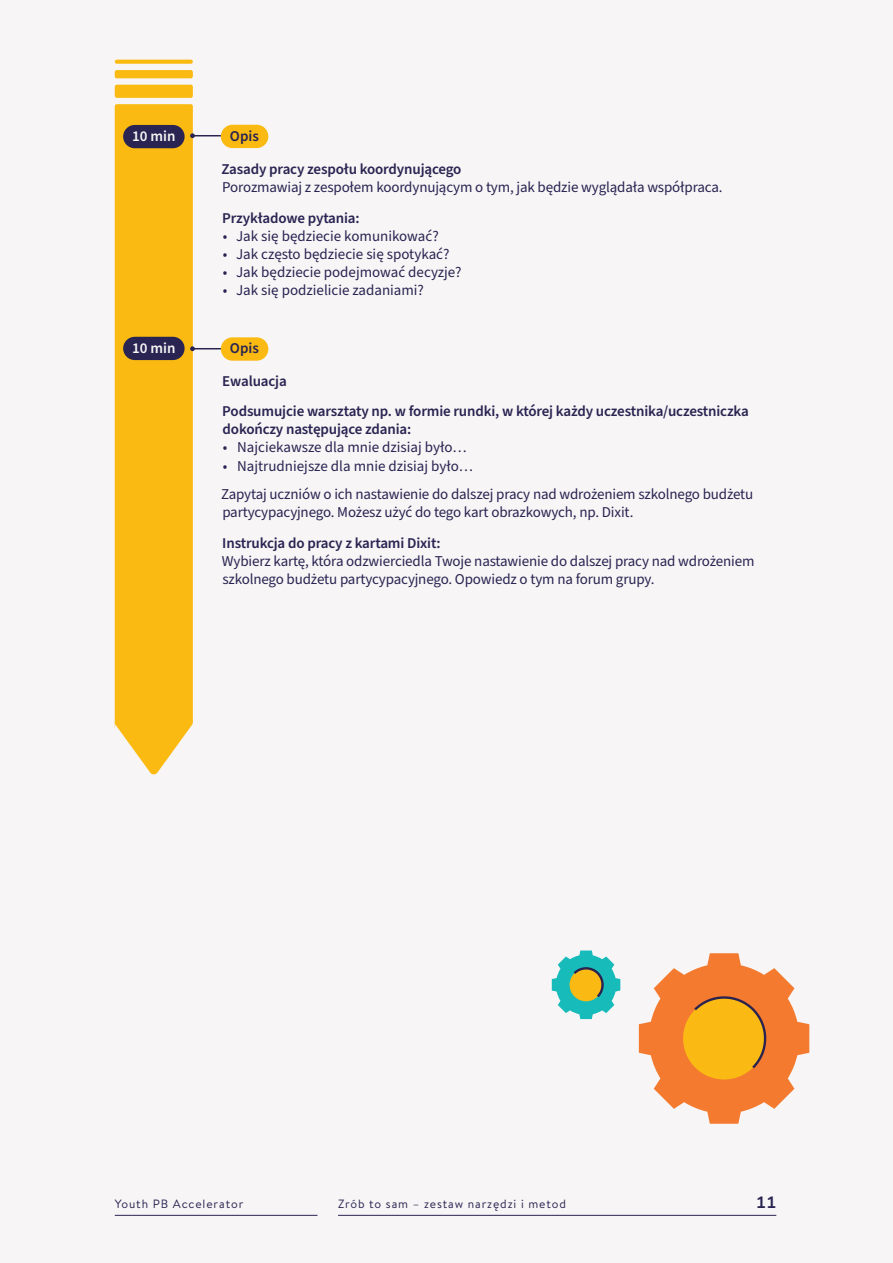
<style>
.page{position:relative;width:893px;height:1263px;background:#f7f5f5}
.page>*{position:absolute;margin:0;border:0;box-sizing:border-box;transform-origin:0 0}
.t1{font:700 16.5px "Brandon Text";color:#292452}
.WYKRES_TREŚĆ{font:15px/18px "Source Sans Pro";letter-spacing:-.01em;color:#292452}
.WYKRES_SEMIBOLD{font:600 15px/18px "Source Sans Pro";letter-spacing:-.01em;color:#292452}
.WYKRES_TREŚĆ_ODSTĘP{font:15px/18px "Source Sans Pro";letter-spacing:-.01em;color:#292452}
.CZAS{font:600 15px "Source Sans Pro";color:#f7f5f5}
.DESCRIPTION{font:600 15px "Source Sans Pro";color:#292452}
.t2{font:12px "Brandon Text";letter-spacing:.075em;color:#292452}
</style>
<div class="page">
<div style="left:115px;top:85px;width:78px;height:13px;background:#faba12;border-radius:2px"></div>
<div style="left:115px;top:70px;width:78px;height:8px;background:#faba12;border-radius:2px"></div>
<svg style="left:115px;top:60px;width:78px;height:4px"></svg>
<div style="left:115px;top:104px;width:78px;height:671px;background:#faba12"></div>
<hr style="left:192px;top:135px;width:66px;height:1px;background:#292452">
<svg style="left:190px;top:133px;width:5px;height:5px"></svg>
<hr style="left:192px;top:348px;width:66px;height:1px;background:#292452">
<svg style="left:190px;top:346px;width:5px;height:5px"></svg>
<hr style="left:338px;top:1215px;width:438px;height:1px;background:#292452">
<hr style="left:115px;top:1215px;width:202px;height:1px;background:#292452">
<div style="left:221px;top:125px;width:47px;height:23px;background:#faba12;border-radius:12px"></div>
<div style="left:221px;top:337px;width:47px;height:24px;background:#faba12;border-radius:12px"></div>
<div style="left:123px;top:125px;width:62px;height:23px;background:#292452;border-radius:12px"></div>
<div style="left:123px;top:337px;width:62px;height:23px;background:#292452;border-radius:12px"></div>
<svg style="left:639px;top:953px;width:170px;height:171px"></svg>
<svg style="left:552px;top:950px;width:69px;height:70px"></svg>
<p class="CZAS" style="left:132px;top:126px;width:45px">10 min</p>
<p class="CZAS" style="left:132px;top:338px;width:45px">10 min</p>
<p class="DESCRIPTION" style="left:230px;top:126px;width:31px">Opis</p>
<p class="WYKRES_SEMIBOLD" style="left:222px;top:160px;width:241px">Zasady pracy zespołu koordynującego</p>
<p class="WYKRES_TREŚĆ" style="left:222px;top:178px;width:502px">Porozmawiaj z zespołem koordynującym o tym, jak będzie wyglądała współpraca.</p>
<p class="WYKRES_SEMIBOLD" style="left:222px;top:209px;width:139px">Przykładowe pytania:</p>
<p class="WYKRES_TREŚĆ" style="left:223px;top:227px;width:217px">• Jak się będziecie komunikować?</p>
<p class="WYKRES_TREŚĆ" style="left:223px;top:245px;width:228px">• Jak często będziecie się spotykać?</p>
<p class="WYKRES_TREŚĆ" style="left:223px;top:263px;width:240px">• Jak będziecie podejmować decyzje?</p>
<p class="WYKRES_TREŚĆ" style="left:223px;top:281px;width:203px">• Jak się podzielicie zadaniami?</p>
<p class="DESCRIPTION" style="left:230px;top:338px;width:31px">Opis</p>
<p class="WYKRES_SEMIBOLD" style="left:222px;top:373px;width:66px">Ewaluacja</p>
<p class="WYKRES_SEMIBOLD" style="left:222px;top:403px;width:528px">Podsumujcie warsztaty np. w formie rundki, w której każdy uczestnika/uczestniczka dokończy następujące zdania:</p>
<p class="WYKRES_TREŚĆ" style="left:223px;top:439px;width:245px">• Najciekawsze dla mnie dzisiaj było…</p>
<p class="WYKRES_TREŚĆ" style="left:223px;top:457px;width:252px">• Najtrudniejsze dla mnie dzisiaj było…</p>
<p class="WYKRES_TREŚĆ_ODSTĘP" style="left:221px;top:485px;width:534px">Zapytaj uczniów o ich nastawienie do dalszej pracy nad wdrożeniem szkolnego budżetu partycypacyjnego. Możesz użyć do tego kart obrazkowych, np. Dixit.</p>
<p class="WYKRES_SEMIBOLD" style="left:222px;top:534px;width:220px">Instrukcja do pracy z kartami Dixit:</p>
<p class="WYKRES_TREŚĆ" style="left:222px;top:552px;width:534px">Wybierz kartę, która odzwierciedla Twoje nastawienie do dalszej pracy nad wdrożeniem szkolnego budżetu partycypacyjnego. Opowiedz o tym na forum grupy.</p>
<p class="t2" style="left:115px;top:1196px;width:130px">Youth PB Accelerator</p>
<p class="t2" style="left:338px;top:1196px;width:230px">Zrób to sam – zestaw narzędzi i metod</p>
<p class="t1" style="left:756px;top:1191px;width:22px">11</p>
</div>
